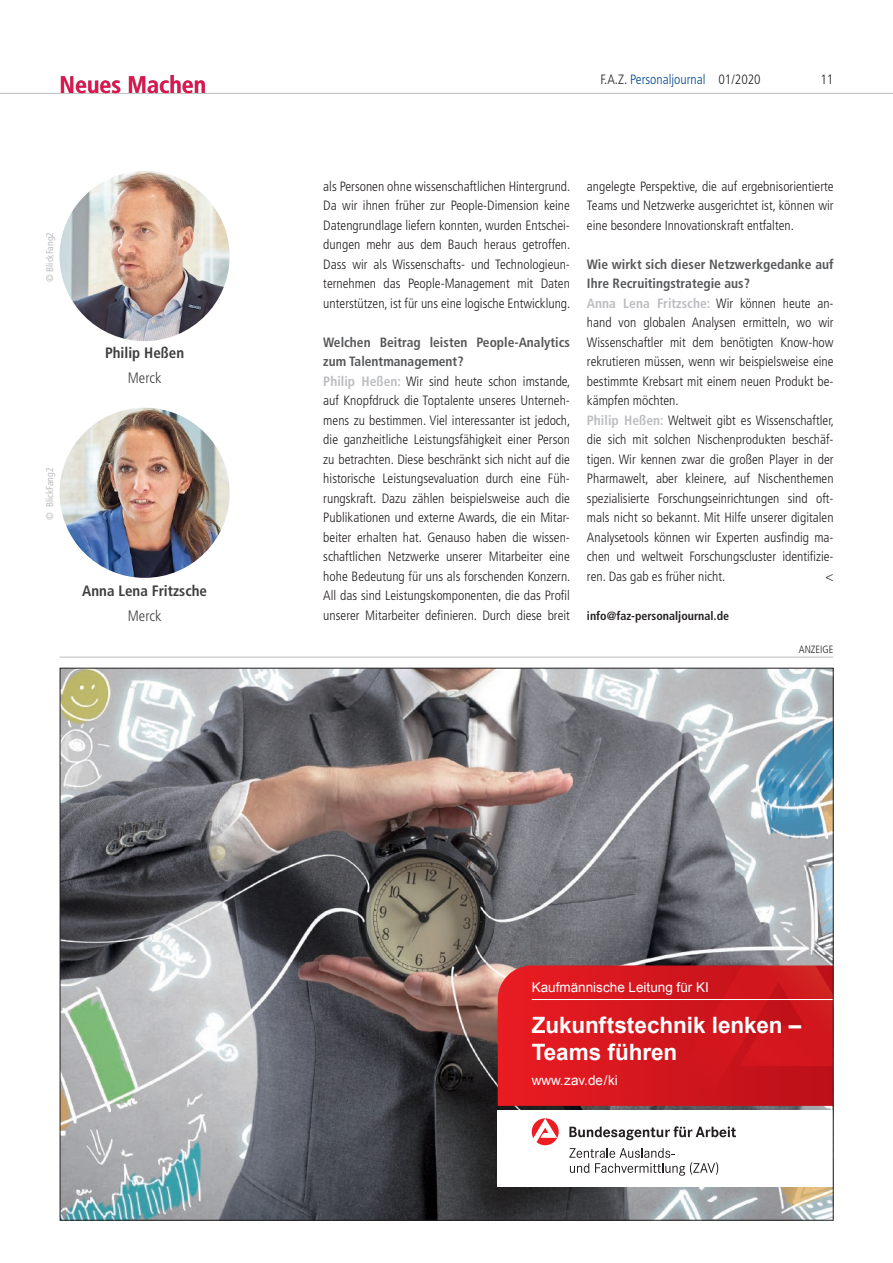
<style>
.page{position:relative;width:893px;height:1263px;background:#fff}
.page>*{position:absolute;margin:0;border:0;box-sizing:border-box;transform-origin:0 0}
.t1{font:700 condensed 24px "Frutiger LT Std";color:#e6124e}
.t2{font:700 22.5px/27px "Arial";letter-spacing:-.005em;color:#fff}
.t3{font:700 condensed 15px "Frutiger LT Std";color:#3e3e3f}
.t4{font:300 condensed 15px "Frutiger LT Std";color:#3e3e3f}
.t5{font:300 condensed 13.5px/19.5px "Frutiger LT Std";color:#231f20;text-align:justify}
.t6{font:13.5px "Arial";color:#fff}
.t7{font:300 condensed 13.5px "Frutiger LT Std";color:#014892}
.t8{font:700 condensed 12px "Frutiger LT Std";color:#231f20}
.t9{font:300 condensed 10.5px "Frutiger LT Std";color:#231f20}
.t10{font:condensed 9.75px "Frutiger LT Std";color:#bcbdc0}
.s1{color:#231f20}
.s2{font-weight:700;color:#57585a}
.s3{font-weight:700;color:#bcbdc0}
</style>
<div class="page">
<hr style="left:0;top:93px;width:893px;height:1px;background:#bcbdc0">
<img style="left:60px;top:171px;width:170px;height:170px;border-radius:85px">
<img style="left:60px;top:408px;width:170px;height:170px;border-radius:85px">
<hr style="left:60px;top:657px;width:773px;height:1px;background:#bcbdc0">
<img style="left:62px;top:670px;width:770px;height:548px">
<img style="left:498px;top:965px;width:334px;height:141px">
<hr style="left:532px;top:999px;width:301px;height:1px;background:#fff">
<div style="left:498px;top:1110px;width:335px;height:77px;background:#fff"></div>
<svg style="left:569px;top:1126px;width:167px;height:14px"></svg>
<svg style="left:532px;top:1118px;width:27px;height:27px"></svg>
<svg style="left:569px;top:1148px;width:149px;height:28px"></svg>
<h1 class="t1" style="left:60px;top:70px;width:148px">Neues Machen</h1>
<p class="t10" style="left:44px;top:282px;width:51px;rotate:-90deg">© BlickFang2</p>
<p class="t3" style="left:105px;top:344px;width:81px">Philip Heßen</p>
<p class="t4" style="left:128px;top:369px;width:35px">Merck</p>
<p class="t10" style="left:44px;top:520px;width:54px;rotate:-90deg">© BlickFang2</p>
<p class="t3" style="left:82px;top:582px;width:126px">Anna Lena Fritzsche</p>
<p class="t4" style="left:128px;top:607px;width:35px">Merck</p>
<p class="t7" style="left:600px;top:72px;width:162px"><span class="s1">F.A.Z.</span> Personaljournal <span class="s1">01/2020</span></p>
<p class="t5" style="left:820px;top:70px;width:14px">11</p>
<p class="t5" style="left:323px;top:176px;width:249px">als Personen ohne wissenschaftlichen Hintergrund.<br>Da wir ihnen früher zur People-Dimension keine Datengrundlage liefern konnten, wurden Entschei&shy;dungen mehr aus dem Bauch heraus getroffen.<br>Dass wir als Wissenschafts- und Technologieun&shy;ternehmen das People-Management mit Daten unterstützen, ist für uns eine logische Entwicklung.</p>
<p class="t5" style="left:323px;top:332px;width:249px;text-align:left"><span class="s2">Welchen Beitrag leisten People-Analytics zum Talentmanagement?<br></span><span class="s3">Philip Heßen:</span> Wir sind heute schon imstande, auf Knopfdruck die Toptalente unseres Unterneh&shy;mens zu bestimmen. Viel interessanter ist jedoch, die ganzheitliche Leistungsfähigkeit einer Person zu betrachten. Diese beschränkt sich nicht auf die historische Leistungsevaluation durch eine Füh&shy;rungskraft. Dazu zählen beispielsweise auch die Publikationen und externe Awards, die ein Mitar&shy;beiter erhalten hat. Genauso haben die wissen&shy;schaftlichen Netzwerke unserer Mitarbeiter eine hohe Bedeutung für uns als forschenden Konzern.<br>All das sind Leistungskomponenten, die das Profil unserer Mitarbeiter definieren. Durch diese breit</p>
<p class="t5" style="left:587px;top:176px;width:248px">angelegte Perspektive, die auf ergebnisorientierte Teams und Netzwerke ausgerichtet ist, können wir eine besondere Innovationskraft entfalten.</p>
<p class="t5" style="left:587px;top:254px;width:249px;text-align:left"><span class="s2">Wie wirkt sich dieser Netzwerkgedanke auf Ihre Recruitingstrategie aus?<br></span><span class="s3">Anna Lena Fritzsche:</span> Wir können heute an&shy;hand von globalen Analysen ermitteln, wo wir Wissenschaftler mit dem benötigten Know-how rekrutieren müssen, wenn wir beispielsweise eine bestimmte Krebsart mit einem neuen Produkt be&shy;kämpfen möchten.<br><span class="s3">Philip Heßen:</span> Weltweit gibt es Wissenschaftler, die sich mit solchen Nischenprodukten beschäf&shy;tigen. Wir kennen zwar die großen Player in der Pharmawelt, aber kleinere, auf Nischenthemen spezialisierte Forschungseinrichtungen sind oft&shy;mals nicht so bekannt. Mit Hilfe unserer digitalen Analysetools können wir Experten ausfindig ma&shy;chen und weltweit Forschungscluster identifizie&shy;ren. Das gab es früher nicht.</p>
<p class="t5" style="left:825px;top:566px;width:10px">&lt;</p>
<p class="t8" style="left:587px;top:608px;width:144px">info@faz-personaljournal.de</p>
<p class="t9" style="left:799px;top:643px;width:36px">ANZEIGE</p>
<p class="t6" style="left:532px;top:979px;width:179px">Kaufmännische Leitung für KI</p>
<h2 class="t2" style="left:532px;top:1012px;width:271px">Zukunftstechnik lenken –<br>Teams führen</h2>
<p class="t6" style="left:532px;top:1072px;width:88px">www.zav.de/ki</p>
</div>
